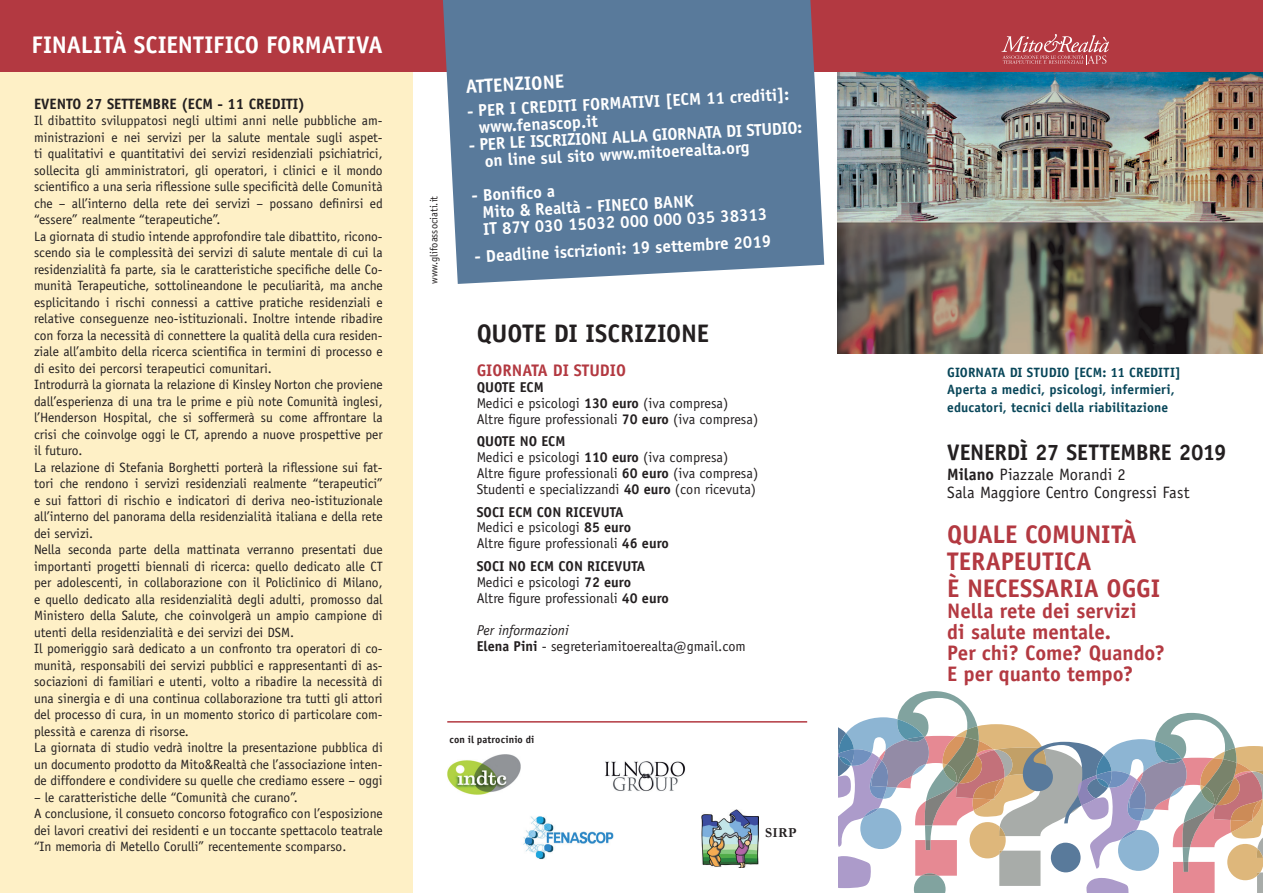
<style>
.page{position:relative;width:1263px;height:893px;background:#fff}
.page>*{position:absolute;margin:0;border:0;box-sizing:border-box;transform-origin:0 0}
.Normale{font:700 25.5px "Officina Sans Std";letter-spacing:-.005em;color:#b33941}
.Normale-2{font:700 25.35px "Officina Sans Std";color:#231f20}
.Normale-3{font:700 24.15px "Officina Sans Std";letter-spacing:-.005em;color:#fff}
.t1{font:700 22.5px "Officina Sans Std";letter-spacing:-.01em;color:#231f20}
.Normale-4{font:700 21px "Officina Sans Std";color:#b33941}
.t2{font:700 19.2px "Officina Sans Std";color:#fff}
.t3{font:700 16.95px "Officina Sans Std";color:#fff}
.t4{font:700 16.8px "Officina Sans Std";color:#b33941}
.t5{font:16.5px "Officina Sans Std";color:#231f20}
.t6{font:700 15px "Officina Sans Std";color:#231f20}
.t7{font:14.25px "Officina Sans Std";color:#231f20}
.t8{font:700 14.25px "Officina Sans Std";color:#231f20}
.t9{font:italic 14.25px "Officina Sans Std";color:#231f20}
.t10{font:700 13.8px "Garamond";color:#231f20}
.t11{font:13.5px/16.5px "Officina Sans Std";color:#231f20;text-align:justify}
.t12{font:700 13.5px "Officina Sans Std";letter-spacing:.005em;color:#084659}
.t13{font:10.5px "Officina Sans Std";color:#231f20}
.Normale-5{font:700 10.2px "Officina Sans Std";letter-spacing:.01em;color:#231f20}
.s1{font-weight:700}
</style>
<div class="page">
<svg style="left:838px;top:691px;width:425px;height:202px"></svg>
<img style="left:838px;top:71px;width:425px;height:282px">
<div style="left:0;top:65px;width:412px;height:828px;background:#fef0c6"></div>
<div style="left:0;top:0;width:1263px;height:71px;background:#b33941"></div>
<img style="left:605px;top:761px;width:80px;height:30px">
<img style="left:447px;top:754px;width:73px;height:40px">
<hr style="left:447px;top:721px;width:360px;height:2px;background:#b33941">
<img style="left:523px;top:816px;width:91px;height:44px">
<svg style="left:443px;top:0;width:381px;height:284px;background:#6381a0"></svg>
<img style="left:702px;top:809px;width:56px;height:58px">
<svg style="left:1001px;top:34px;width:108px;height:30px"></svg>
<p class="Normale-3" style="left:31px;top:30px;width:353px">FINALITÀ SCIENTIFICO FORMATIVA</p>
<p class="t6" style="left:34px;top:94px;width:273px">EVENTO 27 SETTEMBRE (ECM - 11 CREDITI)</p>
<p class="t11" style="left:34px;top:113px;width:350px">Il dibattito sviluppatosi negli ultimi anni nelle pubbliche am&shy;ministrazioni e nei servizi per la salute mentale sugli aspet&shy;ti qualitativi e quantitativi dei servizi residenziali psichiatrici, sollecita gli amministratori, gli operatori, i clinici e il mondo scientifico a una seria riflessione sulle specificità delle Comunità che – all’interno della rete dei servizi – possano definirsi ed “essere” realmente “terapeutiche”.</p>
<p class="t11" style="left:34px;top:228px;width:350px">La giornata di studio intende approfondire tale dibattito, ricono&shy;scendo sia le complessità dei servizi di salute mentale di cui la residenzialità fa parte, sia le caratteristiche specifiche delle Co&shy;munità Terapeutiche, sottolineandone le peculiarità, ma anche esplicitando i rischi connessi a cattive pratiche residenziali e relative conseguenze neo-istituzionali. Inoltre intende ribadire con forza la necessità di connettere la qualità della cura residen&shy;ziale all’ambito della ricerca scientifica in termini di processo e di esito dei percorsi terapeutici comunitari.</p>
<p class="t11" style="left:34px;top:377px;width:350px">Introdurrà la giornata la relazione di Kinsley Norton che proviene dall’esperienza di una tra le prime e più note Comunità inglesi, l’Henderson Hospital, che si soffermerà su come affrontare la crisi che coinvolge oggi le CT, aprendo a nuove prospettive per il futuro.</p>
<p class="t11" style="left:34px;top:459px;width:350px">La relazione di Stefania Borghetti porterà la riflessione sui fat&shy;tori che rendono i servizi residenziali realmente “terapeutici” e sui fattori di rischio e indicatori di deriva neo-istituzionale all’interno del panorama della residenzialità italiana e della rete dei servizi.</p>
<p class="t11" style="left:34px;top:542px;width:350px">Nella seconda parte della mattinata verranno presentati due importanti progetti biennali di ricerca: quello dedicato alle CT per adolescenti, in collaborazione con il Policlinico di Milano, e quello dedicato alla residenzialità degli adulti, promosso dal Ministero della Salute, che coinvolgerà un ampio campione di utenti della residenzialità e dei servizi dei DSM.</p>
<p class="t11" style="left:34px;top:641px;width:350px">Il pomeriggio sarà dedicato a un confronto tra operatori di co&shy;munità, responsabili dei servizi pubblici e rappresentanti di as&shy;sociazioni di familiari e utenti, volto a ribadire la necessità di una sinergia e di una continua collaborazione tra tutti gli attori del processo di cura, in un momento storico di particolare com&shy;plessità e carenza di risorse.</p>
<p class="t11" style="left:34px;top:740px;width:350px">La giornata di studio vedrà inoltre la presentazione pubblica di un documento prodotto da Mito&amp;Realtà che l’associazione inten&shy;de diffondere e condividere su quelle che crediamo essere – oggi</p>
<p class="t11" style="left:34px;top:789px;width:265px">– le caratteristiche delle “Comunità che curano”.</p>
<p class="t11" style="left:34px;top:806px;width:350px">A conclusione, il consueto concorso fotografico con l’esposizione dei lavori creativi dei residenti e un toccante spettacolo teatrale “In memoria di Metello Corulli” recentemente scomparso.</p>
<p class="t13" style="left:428px;top:284px;width:90px;rotate:-90deg">www.glifoassociati.it</p>
<p class="t2" style="left:465px;top:75px;width:100px;rotate:-3deg">ATTENZIONE</p>
<p class="t3" style="left:466px;top:100px;width:324px;rotate:-3deg">- PER I CREDITI FORMATIVI [ECM 11 crediti]:</p>
<p class="t3" style="left:478px;top:117px;width:120px;rotate:-3deg">www.fenascop.it</p>
<p class="t3" style="left:468px;top:134px;width:335px;rotate:-3deg">- PER LE ISCRIZIONI ALLA GIORNATA DI STUDIO:</p>
<p class="t3" style="left:484px;top:150px;width:266px;rotate:-3deg">on line sul sito www.mitoerealta.org</p>
<p class="t3" style="left:471px;top:185px;width:85px;rotate:-3deg">- Bonifi co a</p>
<p class="t3" style="left:482px;top:202px;width:213px;rotate:-3deg">Mito &amp; Realtà - FINECO BANK</p>
<p class="t3" style="left:483px;top:218px;width:286px;rotate:-3deg">IT 87Y 030 15032 000 000 035 38313</p>
<p class="t3" style="left:474px;top:246px;width:298px;rotate:-3deg">- Deadline iscrizioni: 19 settembre 2019</p>
<p class="Normale-2" style="left:477px;top:318px;width:234px">QUOTE DI ISCRIZIONE</p>
<p class="t4" style="left:477px;top:360px;width:151px">GIORNATA DI STUDIO</p>
<p class="t8" style="left:477px;top:378px;width:69px">QUOTE ECM</p>
<p class="t7" style="left:477px;top:394px;width:253px">Medici e psicologi <span class="s1">130 euro</span> (iva compresa)</p>
<p class="t7" style="left:477px;top:410px;width:283px">Altre figure professionali <span class="s1">70 euro</span> (iva compresa)</p>
<p class="t8" style="left:477px;top:432px;width:90px">QUOTE NO ECM</p>
<p class="t7" style="left:477px;top:449px;width:253px">Medici e psicologi <span class="s1">110 euro</span> (iva compresa)</p>
<p class="t7" style="left:477px;top:465px;width:283px">Altre figure professionali <span class="s1">60 euro</span> (iva compresa)</p>
<p class="t7" style="left:477px;top:481px;width:281px">Studenti e specializzandi <span class="s1">40 euro</span> (con ricevuta)</p>
<p class="t8" style="left:477px;top:503px;width:148px">SOCI ECM CON RICEVUTA</p>
<p class="t7" style="left:477px;top:519px;width:156px">Medici e psicologi <span class="s1">85 euro</span></p>
<p class="t7" style="left:477px;top:535px;width:194px">Altre figure professionali <span class="s1">46 euro</span></p>
<p class="t8" style="left:477px;top:557px;width:170px">SOCI NO ECM CON RICEVUTA</p>
<p class="t7" style="left:477px;top:574px;width:156px">Medici e psicologi <span class="s1">72 euro</span></p>
<p class="t7" style="left:477px;top:590px;width:194px">Altre figure professionali <span class="s1">40 euro</span></p>
<p class="t9" style="left:477px;top:622px;width:94px">Per informazioni</p>
<p class="t7" style="left:477px;top:637px;width:271px"><span class="s1">Elena Pini</span> - segreteriamitoerealta@gmail.com</p>
<p class="Normale-5" style="left:450px;top:733px;width:86px">con il patrocinio di</p>
<p class="t10" style="left:765px;top:824px;width:33px">SIRP</p>
<p class="t12" style="left:947px;top:364px;width:235px">GIORNATA DI STUDIO [ECM: 11 CREDITI]</p>
<p class="t12" style="left:947px;top:381px;width:229px">Aperta a medici, psicologi, infermieri,</p>
<p class="t12" style="left:947px;top:399px;width:222px">educatori, tecnici della riabilitazione</p>
<p class="t1" style="left:947px;top:438px;width:281px">VENERDÌ 27 SETTEMBRE 2019</p>
<p class="t5" style="left:947px;top:464px;width:180px"><span class="s1">Milano</span> Piazzale Morandi 2</p>
<p class="t5" style="left:947px;top:482px;width:244px">Sala Maggiore Centro Congressi Fast</p>
<p class="Normale" style="left:947px;top:518px;width:191px">QUALE COMUNITÀ</p>
<p class="Normale" style="left:947px;top:545px;width:146px">TERAPEUTICA</p>
<p class="Normale" style="left:947px;top:572px;width:214px">È NECESSARIA OGGI</p>
<p class="Normale-4" style="left:947px;top:597px;width:191px">Nella rete dei servizi</p>
<p class="Normale-4" style="left:947px;top:618px;width:165px">di salute mentale.</p>
<p class="Normale-4" style="left:947px;top:639px;width:219px">Per chi? Come? Quando?</p>
<p class="Normale-4" style="left:947px;top:660px;width:187px">E per quanto tempo?</p>
</div>
